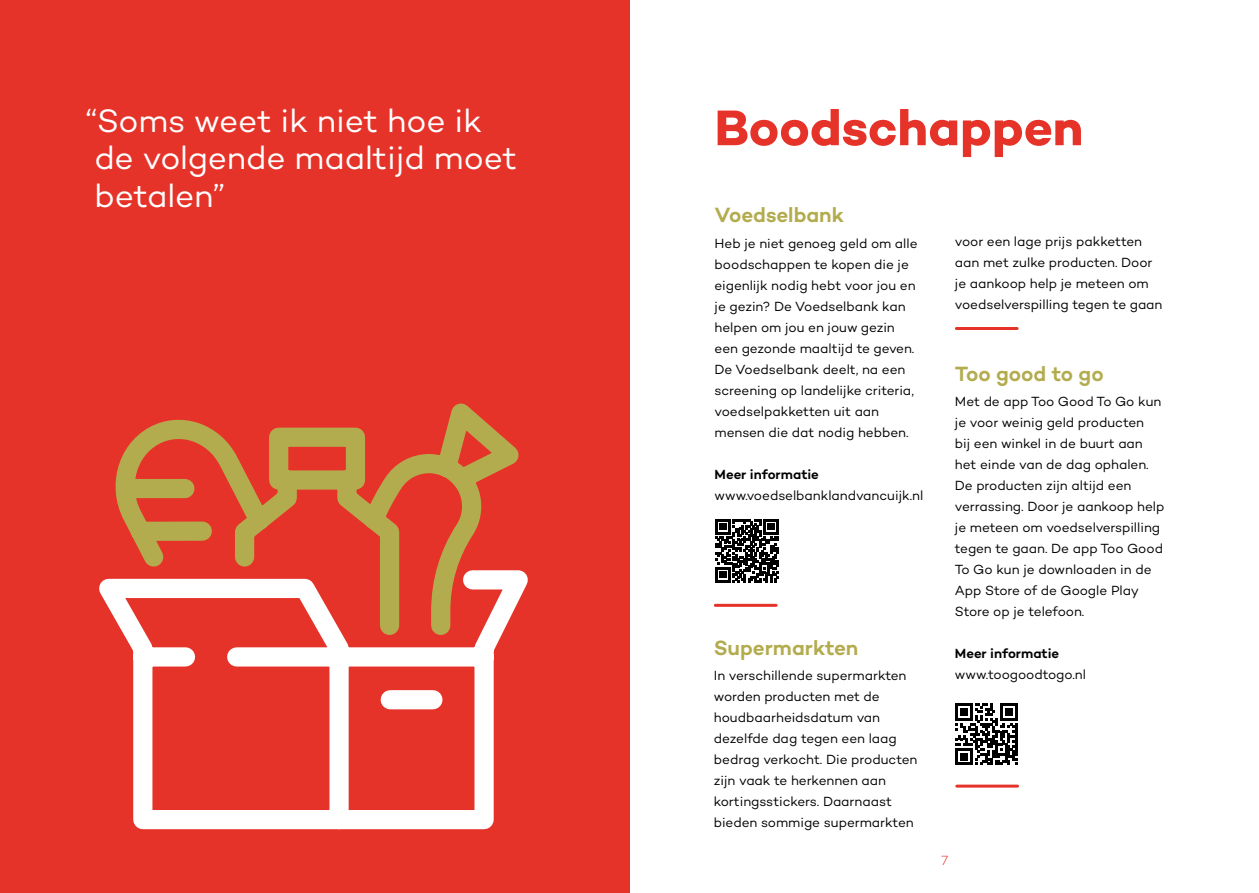
<style>
.page{position:relative;width:1259px;height:893px;background:#fff}
.page>*{position:absolute;margin:0;border:0;box-sizing:border-box;transform-origin:0 0}
.t1{font:700 51px "Campton";color:#e63329}
.t2{font:33px/37.5px "Campton";letter-spacing:-.005em;color:#fff}
.t3{font:600 21px "Campton";color:#b3ac4e}
.t4{font:13.5px/21px "Campton";letter-spacing:-.005em;color:#000}
.t5{font:600 13.5px "Campton";color:#000}
.t6{font:300 13.5px "Campton";color:#e63329}
</style>
<div class="page">
<div style="left:0;top:0;width:629px;height:893px;background:#e63329"></div>
<svg style="left:99px;top:579px;width:398px;height:251px"></svg>
<svg style="left:107px;top:403px;width:421px;height:242px"></svg>
<svg style="left:715px;top:519px;width:63px;height:63px"></svg>
<svg style="left:955px;top:703px;width:62px;height:62px"></svg>
<hr style="left:715px;top:604px;width:61px;height:3px;background:#e63329">
<hr style="left:956px;top:327px;width:61px;height:3px;background:#e63329">
<hr style="left:956px;top:785px;width:61px;height:3px;background:#e63329">
<h2 class="t2" style="left:85px;top:101px;width:398px">“Soms weet ik niet hoe ik</h2>
<h1 class="t1" style="left:714px;top:95px;width:370px">Boodschappen</h1>
<h2 class="t2" style="left:94px;top:139px;width:424px">de volgende maaltijd moet betalen”</h2>
<h3 class="t3" style="left:714px;top:202px;width:131px">Voedselbank</h3>
<p class="t4" style="left:714px;top:232px;width:204px">Heb je niet genoeg geld om alle boodschappen te kopen die je eigenlijk nodig hebt voor jou en je gezin? De Voedselbank kan helpen om jou en jouw gezin een gezonde maaltijd te geven.<br>De Voedselbank deelt, na een screening op landelijke criteria, voedselpakketten uit aan mensen die dat nodig hebben.</p>
<p class="t5" style="left:714px;top:466px;width:106px">Meer informatie</p>
<p class="t4" style="left:714px;top:484px;width:210px">www.voedselbanklandvancuijk.nl</p>
<p class="t4" style="left:955px;top:231px;width:209px">voor een lage prijs pakketten aan met zulke producten. Door je aankoop help je meteen om voedselverspilling tegen te gaan</p>
<h3 class="t3" style="left:955px;top:360px;width:150px">Too good to go</h3>
<p class="t4" style="left:955px;top:391px;width:211px">Met de app Too Good To Go kun je voor weinig geld producten<br>bij een winkel in de buurt aan het einde van de dag ophalen.<br>De producten zijn altijd een verrassing. Door je aankoop help je meteen om voedselverspilling tegen te gaan. De app Too Good<br>To Go kun je downloaden in de<br>App Store of de Google Play<br>Store op je telefoon.</p>
<p class="t5" style="left:955px;top:645px;width:106px">Meer informatie</p>
<p class="t4" style="left:955px;top:664px;width:133px">www.toogoodtogo.nl</p>
<h3 class="t3" style="left:714px;top:634px;width:146px">Supermarkten</h3>
<p class="t4" style="left:714px;top:664px;width:205px">In verschillende supermarkten worden producten met de houdbaarheidsdatum van dezelfde dag tegen een laag bedrag verkocht. Die producten zijn vaak te herkennen aan kortingsstickers. Daarnaast bieden sommige supermarkten</p>
<p class="t6" style="left:941px;top:852px;width:8px">7</p>
</div>
